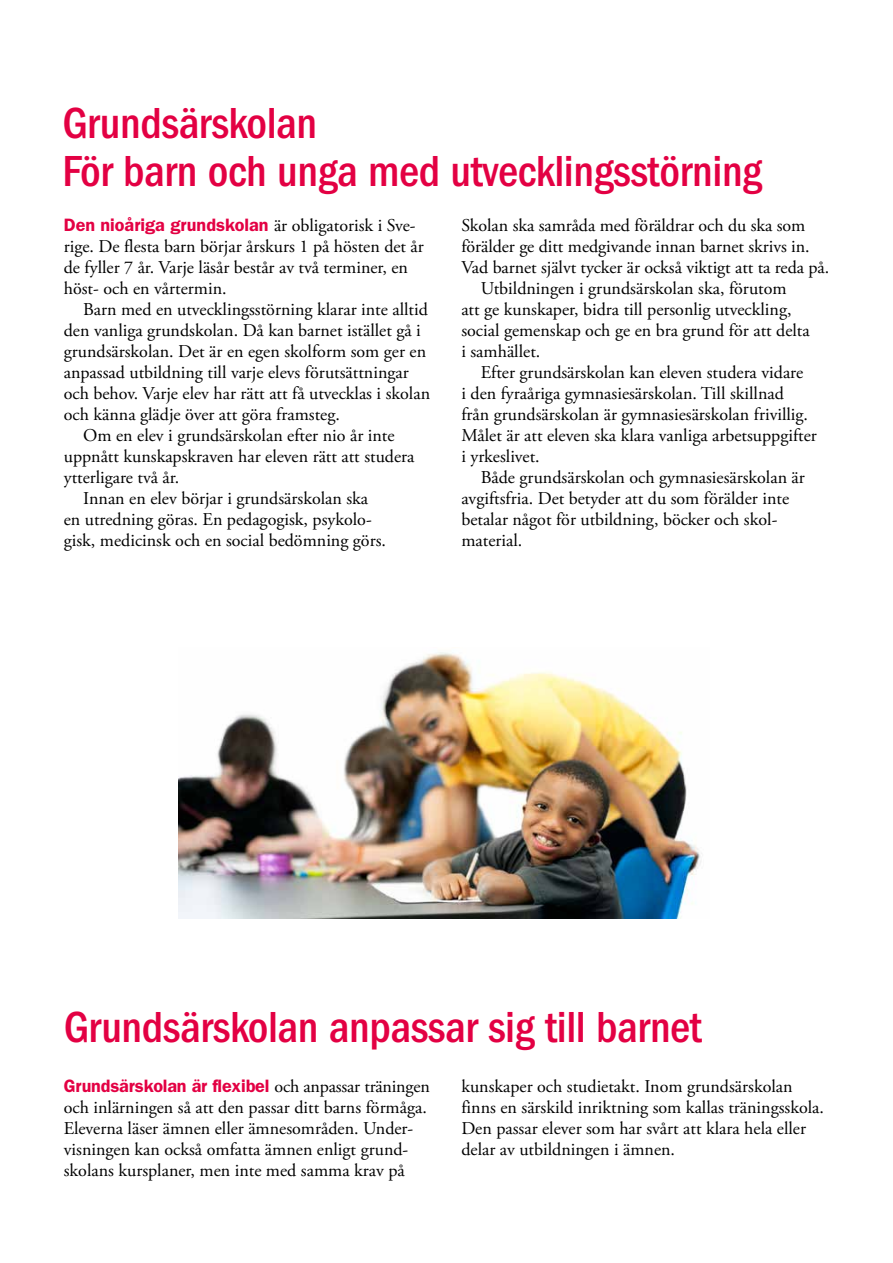
<style>
.page{position:relative;width:893px;height:1263px;background:#fff}
.page>*{position:absolute;margin:0;border:0;box-sizing:border-box;transform-origin:0 0}
.t1{font:500 condensed 45px/48px "ITC Franklin Gothic Std";letter-spacing:-.01em;color:#e30043}
.t2{font:18px/21px "Adobe Garamond Pro";color:#000}
.t3{font:600 18px "ITC Franklin Gothic Std";letter-spacing:-.005em;color:#e30043}
.s1{font-family:"Adobe Garamond Pro";font-weight:400;color:#000}
</style>
<div class="page">
<img style="left:178px;top:652px;width:524px;height:267px">
<h1 class="t1" style="left:62px;top:100px;width:701px">Grundsärskolan<br>För barn och unga med utvecklingsstörning</h1>
<p class="t3" style="left:64px;top:214px;width:353px">Den nioåriga grundskolan <span class="s1">är obligatorisk i Sve-</span></p>
<p class="t2" style="left:64px;top:236px;width:362px">rige. De flesta barn börjar årskurs 1 på hösten det år de fyller 7 år. Varje läsår består av två terminer, en höst- och en vårtermin.</p>
<p class="t2" style="left:83px;top:299px;width:346px">Barn med en utvecklingsstörning klarar inte alltid</p>
<p class="t2" style="left:64px;top:321px;width:359px">den vanliga grundskolan. Då kan barnet istället gå i</p>
<p class="t2" style="left:64px;top:342px;width:364px">grundsärskolan. Det är en egen skolform som ger en</p>
<p class="t2" style="left:64px;top:363px;width:346px">anpassad utbildning till varje elevs förutsättningar</p>
<p class="t2" style="left:64px;top:384px;width:368px">och behov. Varje elev har rätt att få utvecklas i skolan</p>
<p class="t2" style="left:64px;top:405px;width:278px">och känna glädje över att göra framsteg.</p>
<p class="t2" style="left:83px;top:426px;width:313px">Om en elev i grundsärskolan efter nio år inte</p>
<p class="t2" style="left:64px;top:447px;width:352px">uppnått kunskapskraven har eleven rätt att studera</p>
<p class="t2" style="left:64px;top:468px;width:117px">ytterligare två år.</p>
<p class="t2" style="left:83px;top:489px;width:286px">Innan en elev börjar i grundsärskolan ska</p>
<p class="t2" style="left:64px;top:510px;width:309px">en utredning göras. En pedagogisk, psykolo-</p>
<p class="t2" style="left:64px;top:531px;width:324px">gisk, medicinsk och en social bedömning görs.</p>
<p class="t2" style="left:461px;top:216px;width:345px">Skolan ska samråda med föräldrar och du ska som</p>
<p class="t2" style="left:461px;top:237px;width:350px">förälder ge ditt medgivande innan barnet skrivs in.</p>
<p class="t2" style="left:461px;top:258px;width:369px">Vad barnet självt tycker är också viktigt att ta reda på.</p>
<p class="t2" style="left:481px;top:279px;width:307px">Utbildningen i grundsärskolan ska, förutom</p>
<p class="t2" style="left:461px;top:300px;width:332px">att ge kunskaper, bidra till personlig utveckling,</p>
<p class="t2" style="left:461px;top:321px;width:350px">social gemenskap och ge en bra grund för att delta</p>
<p class="t2" style="left:461px;top:342px;width:80px">i samhället.</p>
<p class="t2" style="left:481px;top:363px;width:324px">Efter grundsärskolan kan eleven studera vidare</p>
<p class="t2" style="left:461px;top:384px;width:324px">i den fyraåriga gymnasiesärskolan. Till skillnad</p>
<p class="t2" style="left:461px;top:405px;width:348px">från grundsärskolan är gymnasiesärskolan frivillig.</p>
<p class="t2" style="left:461px;top:426px;width:357px">Målet är att eleven ska klara vanliga arbetsuppgifter</p>
<p class="t2" style="left:461px;top:447px;width:80px">i yrkeslivet.</p>
<p class="t2" style="left:481px;top:468px;width:325px">Både grundsärskolan och gymnasiesärskolan är</p>
<p class="t2" style="left:461px;top:489px;width:329px">avgiftsfria. Det betyder att du som förälder inte</p>
<p class="t2" style="left:461px;top:510px;width:318px">betalar något för utbildning, böcker och skol-</p>
<p class="t2" style="left:461px;top:531px;width:62px">material.</p>
<h1 class="t1" style="left:64px;top:1004px;width:640px">Grundsärskolan anpassar sig till barnet</h1>
<p class="t3" style="left:64px;top:1075px;width:368px">Grundsärskolan är flexibel <span class="s1">och anpassar träningen</span></p>
<p class="t2" style="left:64px;top:1097px;width:365px">och inlärningen så att den passar ditt barns förmåga.<br>Eleverna läser ämnen eller ämnesområden. Under&shy;visningen kan också omfatta ämnen enligt grund&shy;skolans kursplaner, men inte med samma krav på</p>
<p class="t2" style="left:461px;top:1076px;width:364px">kunskaper och studietakt. Inom grundsärskolan finns en särskild inriktning som kallas träningsskola.<br>Den passar elever som har svårt att klara hela eller delar av utbildningen i ämnen.</p>
</div>
